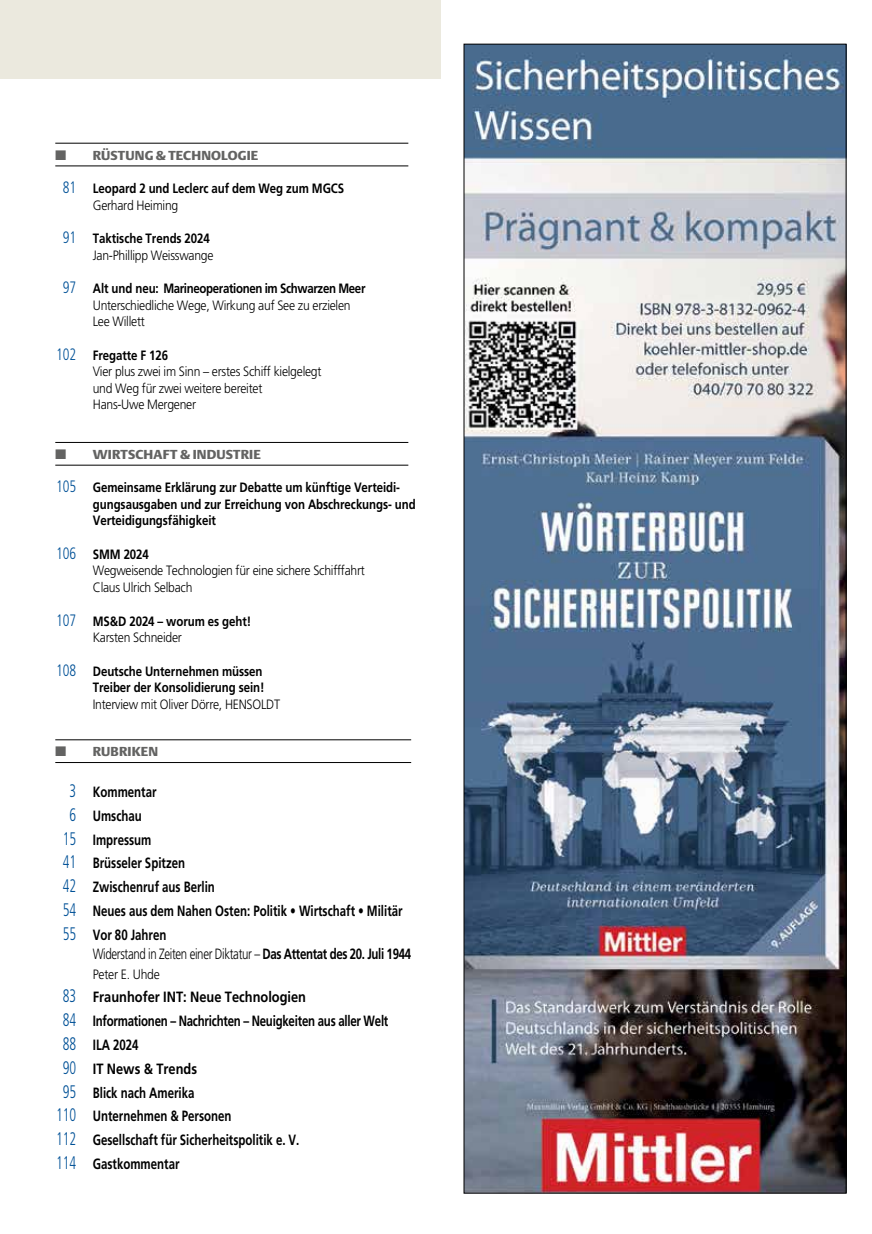
<style>
.page{position:relative;width:872px;height:1234px;background:#fff}
.page>*{position:absolute;margin:0;border:0;box-sizing:border-box;transform-origin:0 0}
.t1{font:700 14.85px "Frutiger LT Pro";color:#000;scale:.77 1}
.t2{font:300 14.85px "Frutiger LT Pro";letter-spacing:-.03em;color:#000;scale:.77 1}
.t3{font:700 14.85px "Frutiger LT Pro";letter-spacing:-.02em;color:#000;scale:.77 1}
.t4{font:700 14.85px "Frutiger LT Pro";color:#000;scale:.86 1}
.t5{font:300 13.5px/16.5px "Frutiger LT Pro";letter-spacing:-.02em;color:#000;scale:.9 1}
.t6{font:700 13.5px/16.5px "Frutiger LT Pro";letter-spacing:-.005em;color:#000;scale:.85 1}
.t7{font:12.9px "DTL Argo T Black";letter-spacing:.01em;color:#636362;scale:1.05 1}
.s1{font-family:"Frutiger";font-weight:300;font-stretch:condensed;font-size:16.5px;color:#005197}
.s2{font-weight:300}
.s3{font-family:"Frutiger";font-stretch:condensed;font-size:16.5px;color:#005197}
.s4{font-weight:700}
.s5{font-family:"Frutiger";font-weight:300;font-stretch:condensed;font-size:18.15px;color:#005197}
</style>
<div class="page">
<div style="left:0;top:0;width:441px;height:79px;background:#ebe9de"></div>
<hr style="left:55px;top:739px;width:356px;height:1px;background:#000">
<hr style="left:55px;top:762px;width:356px;height:1px;background:#000">
<hr style="left:55px;top:143px;width:353px;height:1px;background:#000">
<hr style="left:55px;top:166px;width:353px;height:1px;background:#000">
<hr style="left:55px;top:442px;width:353px;height:1px;background:#000">
<hr style="left:55px;top:465px;width:353px;height:1px;background:#000">
<img style="left:465px;top:46px;width:379px;height:1145px">
<p class="t7" style="left:93px;top:147px;width:159px">RÜSTUNG &amp; TECHNOLOGIE</p>
<p class="t6" style="left:93px;top:180px;width:297px;text-indent:-30px"><span class="s1">81</span> Leopard 2 und Leclerc auf dem Weg zum MGCS<br><span class="s2">Gerhard Heiming</span></p>
<p class="t5" style="left:63px;top:230px;width:169px;text-align:right"><span class="s3">91</span> <span class="s4">Taktische Trends 2024<br></span>Jan-Phillipp Weisswange</p>
<p class="t5" style="left:93px;top:280px;width:304px;text-indent:-30px"><span class="s3">97</span> <span class="s4">Alt und neu: Marineoperationen im Schwarzen Meer<br></span>Unterschiedliche Wege, Wirkung auf See zu erzielen<br>Lee Willett</p>
<p class="t5" style="left:93px;top:347px;width:256px;text-indent:-37px"><span class="s3">102</span> <span class="s4">Fregatte F 126<br></span>Vier plus zwei im Sinn – erstes Schiff kielgelegt und Weg für zwei weitere bereitet<br>Hans-Uwe Mergener</p>
<p class="t7" style="left:93px;top:446px;width:161px">WIRTSCHAFT &amp; INDUSTRIE</p>
<p class="t6" style="left:93px;top:479px;width:381px;text-indent:-37px"><span class="s1">105</span> Gemeinsame Erklärung zur Debatte um künftige Verteidi&shy;gungsausgaben und zur Erreichung von Abschreckungs- und<br>Verteidigungsfähigkeit</p>
<p class="t5" style="left:93px;top:546px;width:304px;text-indent:-37px"><span class="s3">106</span> <span class="s4">SMM 2024<br></span>Wegweisende Technologien für eine sichere Schifffahrt<br>Claus Ulrich Selbach</p>
<p class="t6" style="left:93px;top:612px;width:188px;text-indent:-37px"><span class="s1">107</span> MS&amp;D 2024 – worum es geht!<br><span class="s2">Karsten Schneider</span></p>
<p class="t6" style="left:93px;top:662px;width:222px;text-indent:-37px"><span class="s1">108</span> Deutsche Unternehmen müssen<br>Treiber der Konsolidierung sein!<br><span class="s2">Interview mit Oliver Dörre, HENSOLDT</span></p>
<p class="t7" style="left:93px;top:743px;width:64px">RUBRIKEN</p>
<p class="t1" style="left:70px;top:783px;width:114px"><span class="s5">3</span> Kommentar</p>
<p class="t1" style="left:70px;top:806px;width:95px"><span class="s5">6</span> Umschau</p>
<p class="t1" style="left:63px;top:830px;width:117px"><span class="s5">15</span> Impressum</p>
<p class="t1" style="left:63px;top:854px;width:160px"><span class="s5">41</span> Brüsseler Spitzen</p>
<p class="t1" style="left:63px;top:878px;width:199px"><span class="s5">42</span> Zwischenruf aus Berlin</p>
<p class="t1" style="left:63px;top:901px;width:443px"><span class="s5">54</span> Neues aus dem Nahen Osten: Politik • Wirtschaft • Militär</p>
<p class="t1" style="left:63px;top:925px;width:136px"><span class="s5">55</span> Vor 80 Jahren</p>
<p class="t2" style="left:93px;top:945px;width:415px">Widerstand in Zeiten einer Diktatur – <span class="s4">Das Attentat des 20. Juli 1944</span></p>
<p class="t5" style="left:93px;top:965px;width:76px">Peter E. Uhde</p>
<p class="t4" style="left:63px;top:988px;width:284px"><span class="s5">83</span> Fraunhofer INT: Neue Technologien</p>
<p class="t3" style="left:63px;top:1012px;width:424px"><span class="s5">84</span> Informationen – Nachrichten – Neuigkeiten aus aller Welt</p>
<p class="t1" style="left:63px;top:1035px;width:100px"><span class="s5">88</span> ILA 2024</p>
<p class="t4" style="left:63px;top:1059px;width:158px"><span class="s5">90</span> IT News &amp; Trends</p>
<p class="t1" style="left:63px;top:1083px;width:172px"><span class="s5">95</span> Blick nach Amerika</p>
<p class="t1" style="left:56px;top:1107px;width:229px"><span class="s5">110</span> Unternehmen &amp; Personen</p>
<p class="t1" style="left:56px;top:1130px;width:317px"><span class="s5">112</span> Gesellschaft für Sicherheitspolitik e. V.</p>
<p class="t1" style="left:56px;top:1154px;width:162px"><span class="s5">114</span> Gastkommentar</p>
</div>
